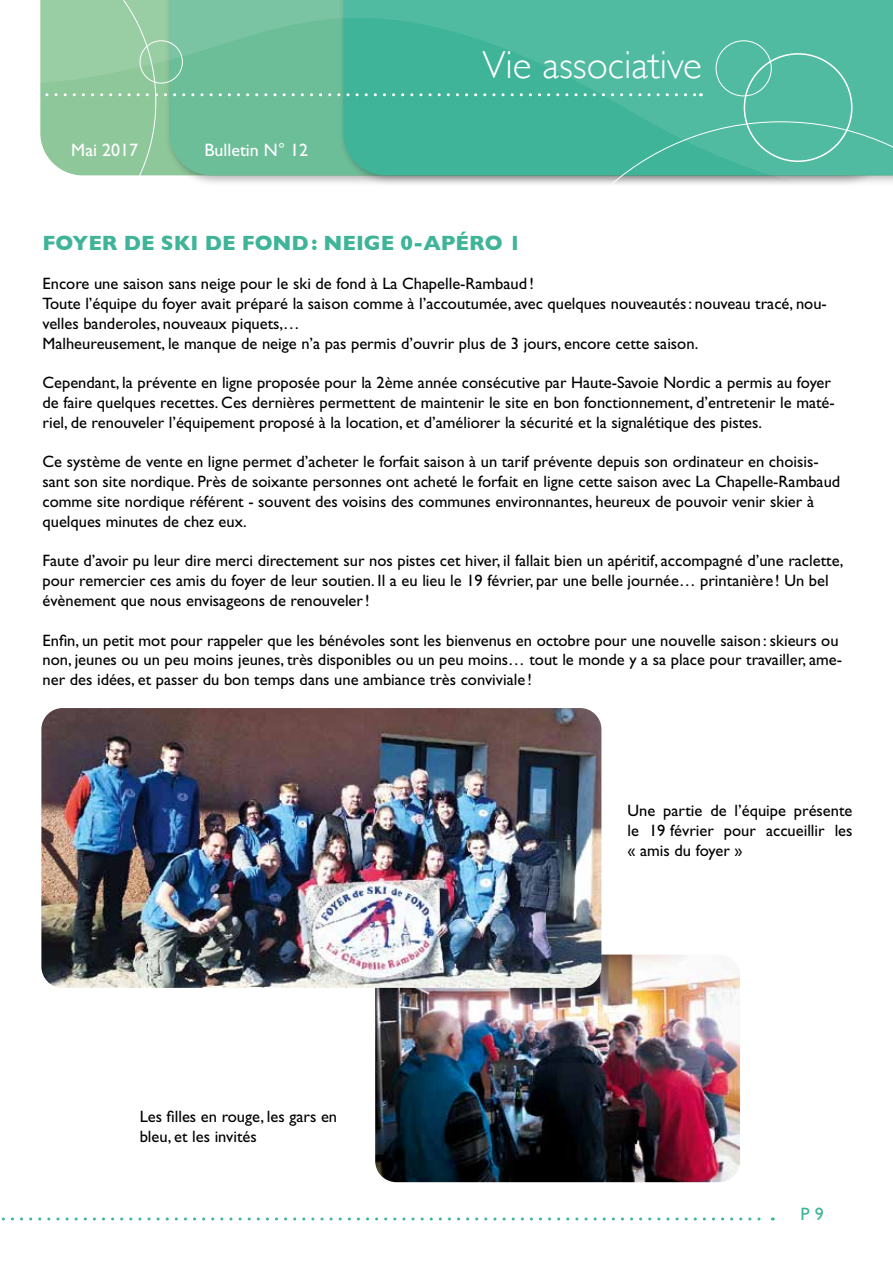
<style>
.page{position:relative;width:893px;height:1263px;background:#fff}
.page>*{position:absolute;margin:0;border:0;box-sizing:border-box;transform-origin:0 0}
.t1{font:300 39px "Gill Sans";color:#fff}
.t2{font:700 21px "Gill Sans";color:#3fb498}
.t3{font:18px "Gill Sans";color:#fff}
.t4{font:18px "Gill Sans";color:#3fb498}
.t5{font:16.5px/19.8px "Gill Sans";color:#000}
</style>
<div class="page">
<svg style="left:701px;top:0;width:192px;height:184px;background:#59bda5"></svg>
<svg style="left:40px;top:0;width:661px;height:184px;background:#66be9f"></svg>
<svg style="left:1px;top:1217px;width:772px;height:3px"></svg>
<img style="left:375px;top:954px;width:365px;height:228px">
<img style="left:41px;top:708px;width:560px;height:280px">
<p class="t3" style="left:71px;top:140px;width:68px">Mai 2017</p>
<p class="t3" style="left:204px;top:140px;width:105px">Bulletin N° 12</p>
<h1 class="t1" style="left:482px;top:35px;width:221px">Vie associative</h1>
<p class="t2" style="left:43px;top:226px;width:480px">FOYER DE SKI DE FOND: NEIGE 0-APÉRO 1</p>
<p class="t5" style="left:43px;top:274px;width:786px">Encore une saison sans neige pour le ski de fond à La Chapelle-Rambaud!<br>Toute l’équipe du foyer avait préparé la saison comme à l’accoutumée, avec quelques nouveautés: nouveau tracé, nou&shy;velles banderoles, nouveaux piquets,…<br>Malheureusement, le manque de neige n’a pas permis d’ouvrir plus de 3 jours, encore cette saison.</p>
<p class="t5" style="left:43px;top:373px;width:794px">Cependant, la prévente en ligne proposée pour la 2ème année consécutive par Haute-Savoie Nordic a permis au foyer de faire quelques recettes. Ces dernières permettent de maintenir le site en bon fonctionnement, d’entretenir le maté&shy;riel, de renouveler l’équipement proposé à la location, et d’améliorer la sécurité et la signalétique des pistes.</p>
<p class="t5" style="left:43px;top:452px;width:799px">Ce système de vente en ligne permet d’acheter le forfait saison à un tarif prévente depuis son ordinateur en choisis&shy;sant son site nordique. Près de soixante personnes ont acheté le forfait en ligne cette saison avec La Chapelle-Rambaud comme site nordique référent - souvent des voisins des communes environnantes, heureux de pouvoir venir skier à quelques minutes de chez eux.</p>
<p class="t5" style="left:43px;top:551px;width:802px">Faute d’avoir pu leur dire merci directement sur nos pistes cet hiver, il fallait bien un apéritif, accompagné d’une raclette, pour remercier ces amis du foyer de leur soutien. Il a eu lieu le 19 février, par une belle journée… printanière ! Un bel évènement que nous envisageons de renouveler!</p>
<p class="t5" style="left:43px;top:630px;width:801px">Enfin, un petit mot pour rappeler que les bénévoles sont les bienvenus en octobre pour une nouvelle saison: skieurs ou non, jeunes ou un peu moins jeunes, très disponibles ou un peu moins… tout le monde y a sa place pour travailler, ame&shy;ner des idées, et passer du bon temps dans une ambiance très conviviale !</p>
<p class="t5" style="left:140px;top:1107px;width:199px">Les filles en rouge, les gars en bleu, et les invités</p>
<p class="t5" style="left:627px;top:800px;width:227px;text-align:justify">Une partie de l’équipe présente le 19 février pour accueillir les « amis du foyer »</p>
<p class="t4" style="left:800px;top:1204px;width:25px">P 9</p>
</div>
